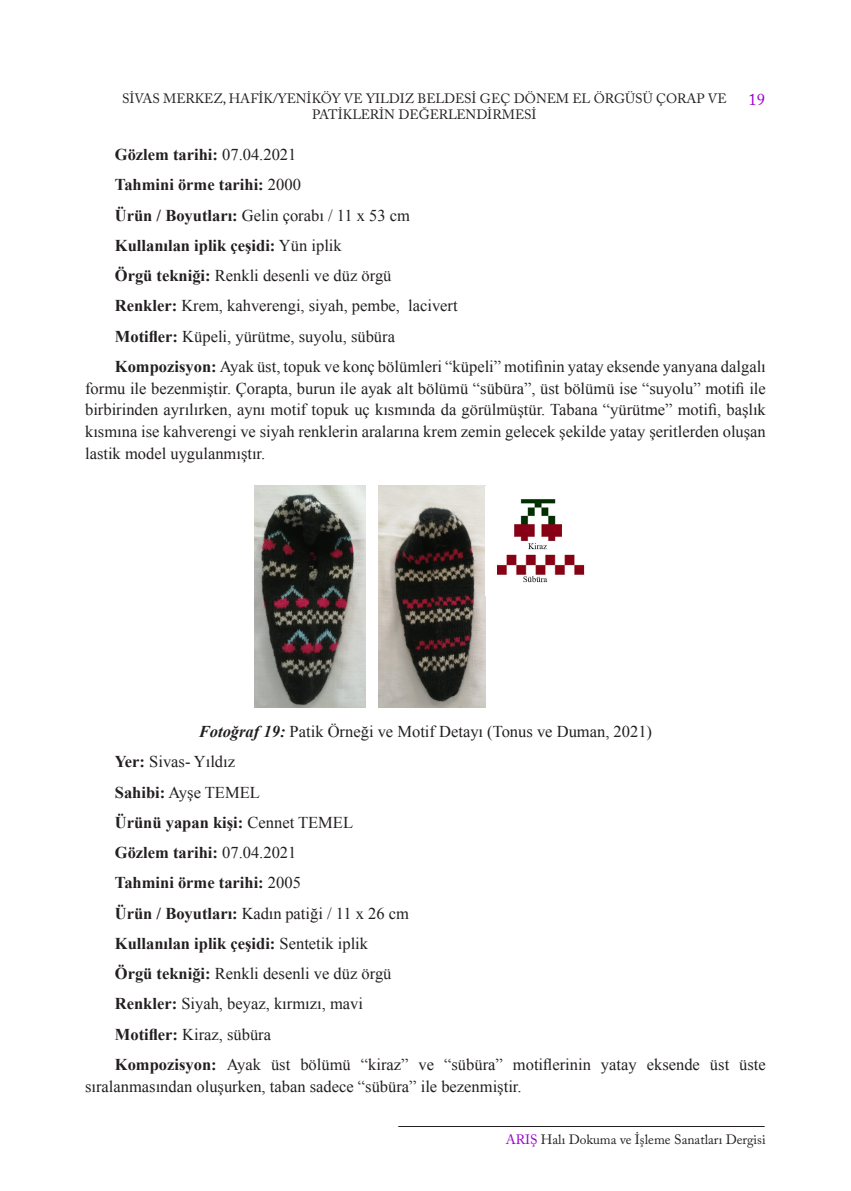
<style>
.page{position:relative;width:851px;height:1191px;background:#fff}
.page>*{position:absolute;margin:0;border:0;box-sizing:border-box;transform-origin:0 0}
.t1{font:16.5px/21.8px "Times New Roman";color:#231f20;text-align:justify}
.t2{font:700 16.5px "Times New Roman";color:#231f20}
.t3{font:16.5px "Adobe Caslon Pro";color:#90c}
.t4{font:13.5px/16.5px "Adobe Caslon Pro";color:#231f20;text-align:center}
.s1{font-weight:400}
.s2{font-weight:700}
.s3{font-weight:700;font-style:italic}
.s4{color:#90c}
</style>
<div class="page">
<hr style="left:398px;top:1126px;width:366px;height:1px;background:#231f20">
<img style="left:254px;top:485px;width:111px;height:222px">
<img style="left:378px;top:485px;width:107px;height:222px">
<img style="left:496px;top:499px;width:89px;height:84px">
<p class="t4" style="left:122px;top:90px;width:606px">SİVAS MERKEZ, HAFİK/YENİKÖY VE YILDIZ BELDESİ GEÇ DÖNEM EL ÖRGÜSÜ ÇORAP VE<br>PATİKLERİN DEĞERLENDİRMESİ</p>
<p class="t3" style="left:748px;top:90px;width:18px">19</p>
<p class="t2" style="left:115px;top:143px;width:183px">Gözlem tarihi: <span class="s1">07.04.2021</span></p>
<p class="t2" style="left:115px;top:173px;width:187px">Tahmini örme tarihi: <span class="s1">2000</span></p>
<p class="t1" style="left:115px;top:204px;width:296px"><span class="s2">Ürün / Boyutları:</span> Gelin çorabı / 11 x 53 cm</p>
<p class="t2" style="left:115px;top:234px;width:228px">Kullanılan iplik çeşidi: <span class="s1">Yün iplik</span></p>
<p class="t1" style="left:115px;top:264px;width:278px"><span class="s2">Örgü tekniği:</span> Renkli desenli ve düz örgü</p>
<p class="t1" style="left:115px;top:295px;width:344px"><span class="s2">Renkler:</span> Krem, kahverengi, siyah, pembe, lacivert</p>
<p class="t1" style="left:115px;top:325px;width:281px"><span class="s2">Motifler:</span> Küpeli, yürütme, suyolu, sübüra</p>
<p class="t1" style="left:85px;top:355px;width:682px;text-indent:30px"><span class="s2">Kompozisyon:</span> Ayak üst, topuk ve konç bölümleri “küpeli” motifinin yatay eksende yanyana dalgalı formu ile bezenmiştir. Çorapta, burun ile ayak alt bölümü “sübüra”, üst bölümü ise “suyolu” motifi ile birbirinden ayrılırken, aynı motif topuk uç kısmında da görülmüştür. Tabana “yürütme” motifi, başlık kısmına ise kahverengi ve siyah renklerin aralarına krem zemin gelecek şekilde yatay şeritlerden oluşan lastik model uygulanmıştır.</p>
<p class="t1" style="left:199px;top:720px;width:454px"><span class="s3">Fotoğraf 19:</span> Patik Örneği ve Motif Detayı (Tonus ve Duman, 2021)</p>
<p class="t1" style="left:115px;top:750px;width:122px"><span class="s2">Yer:</span> Sivas- Yıldız</p>
<p class="t1" style="left:115px;top:781px;width:146px"><span class="s2">Sahibi:</span> Ayşe TEMEL</p>
<p class="t2" style="left:115px;top:811px;width:240px">Ürünü yapan kişi: <span class="s1">Cennet TEMEL</span></p>
<p class="t2" style="left:115px;top:841px;width:183px">Gözlem tarihi: <span class="s1">07.04.2021</span></p>
<p class="t2" style="left:115px;top:871px;width:187px">Tahmini örme tarihi: <span class="s1">2005</span></p>
<p class="t1" style="left:115px;top:902px;width:295px"><span class="s2">Ürün / Boyutları:</span> Kadın patiği / 11 x 26 cm</p>
<p class="t2" style="left:115px;top:932px;width:255px">Kullanılan iplik çeşidi: <span class="s1">Sentetik iplik</span></p>
<p class="t1" style="left:115px;top:962px;width:278px"><span class="s2">Örgü tekniği:</span> Renkli desenli ve düz örgü</p>
<p class="t1" style="left:115px;top:992px;width:249px"><span class="s2">Renkler:</span> Siyah, beyaz, kırmızı, mavi</p>
<p class="t1" style="left:115px;top:1023px;width:158px"><span class="s2">Motifler:</span> Kiraz, sübüra</p>
<p class="t1" style="left:85px;top:1053px;width:682px;text-indent:30px"><span class="s2">Kompozisyon:</span> Ayak üst bölümü “kiraz” ve “sübüra” motiflerinin yatay eksende üst üste sıralanmasından oluşurken, taban sadece “sübüra” ile bezenmiştir.</p>
<p class="t4" style="left:505px;top:1130px;width:261px"><span class="s4">ARIŞ</span> Halı Dokuma ve İşleme Sanatları Dergisi</p>
</div>
